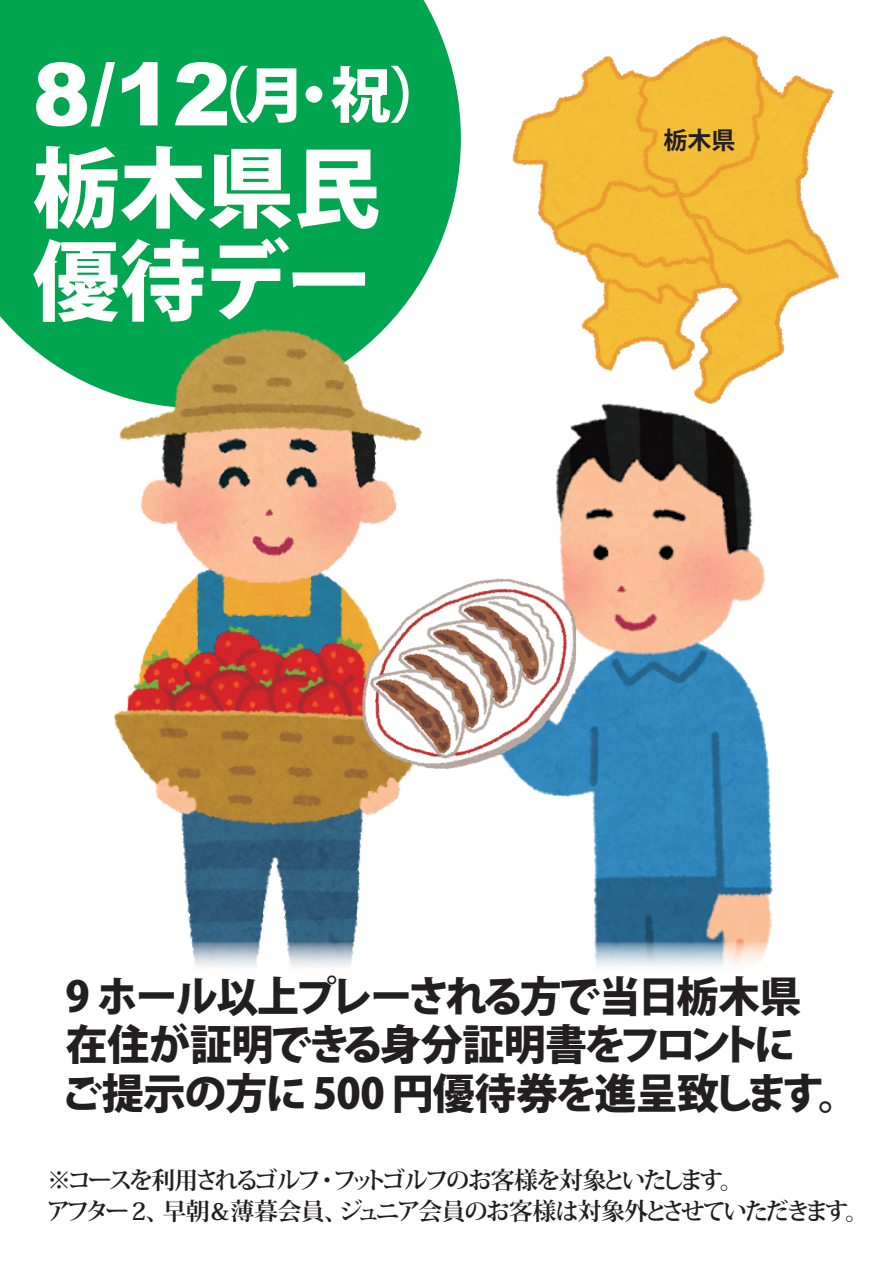
<style>
.page{position:relative;width:893px;height:1263px;background:#fff}
.page>*{position:absolute;margin:0;border:0;box-sizing:border-box;transform-origin:0 0}
.t1{font:800 87px/93px "Koz Go Pro";color:#fff}
.t2{font:800 60px "Koz Go Pro";color:#fff}
.t3{font:800 42px/48px "Koz Go Pro";letter-spacing:-.055em;color:#231f20}
.t4{font:700 24px/31.5px "Koz Min Pro";letter-spacing:-.125em;color:#231f20}
.t5{font:700 24px "Koz Go Pro";color:#231f20}
.s1{font-family:"Arial";font-weight:900;font-size:87px}
</style>
<div class="page">
<div style="left:0;top:0;width:461px;height:391px;background:#00a54f"></div>
<img style="left:512px;top:35px;width:327px;height:358px">
<img style="left:105px;top:317px;width:338px;height:625px">
<img style="left:388px;top:393px;width:385px;height:549px">
<img style="left:358px;top:573px;width:218px;height:201px">
<h2 class="t2" style="left:33px;top:56px;width:418px"><span class="s1">8/12</span>（月・祝）</h2>
<h1 class="t1" style="left:33px;top:148px;width:349px">栃木県民優待デー</h1>
<p class="t5" style="left:663px;top:125px;width:73px">栃木県</p>
<h3 class="t3" style="left:61px;top:976px;width:801px">9 ホール以上プレーされる方で当日栃木県<br>在住が証明できる身分証明書をフロントに<br>ご提示の方に 500 円優待券を進呈致します。</h3>
<p class="t4" style="left:47px;top:1163px;width:824px">※コースを利用されるゴルフ・フットゴルフのお客様を対象といたします。<br>アフター 2、早朝＆薄暮会員、ジュニア会員のお客様は対象外とさせていただきます。</p>
</div>
